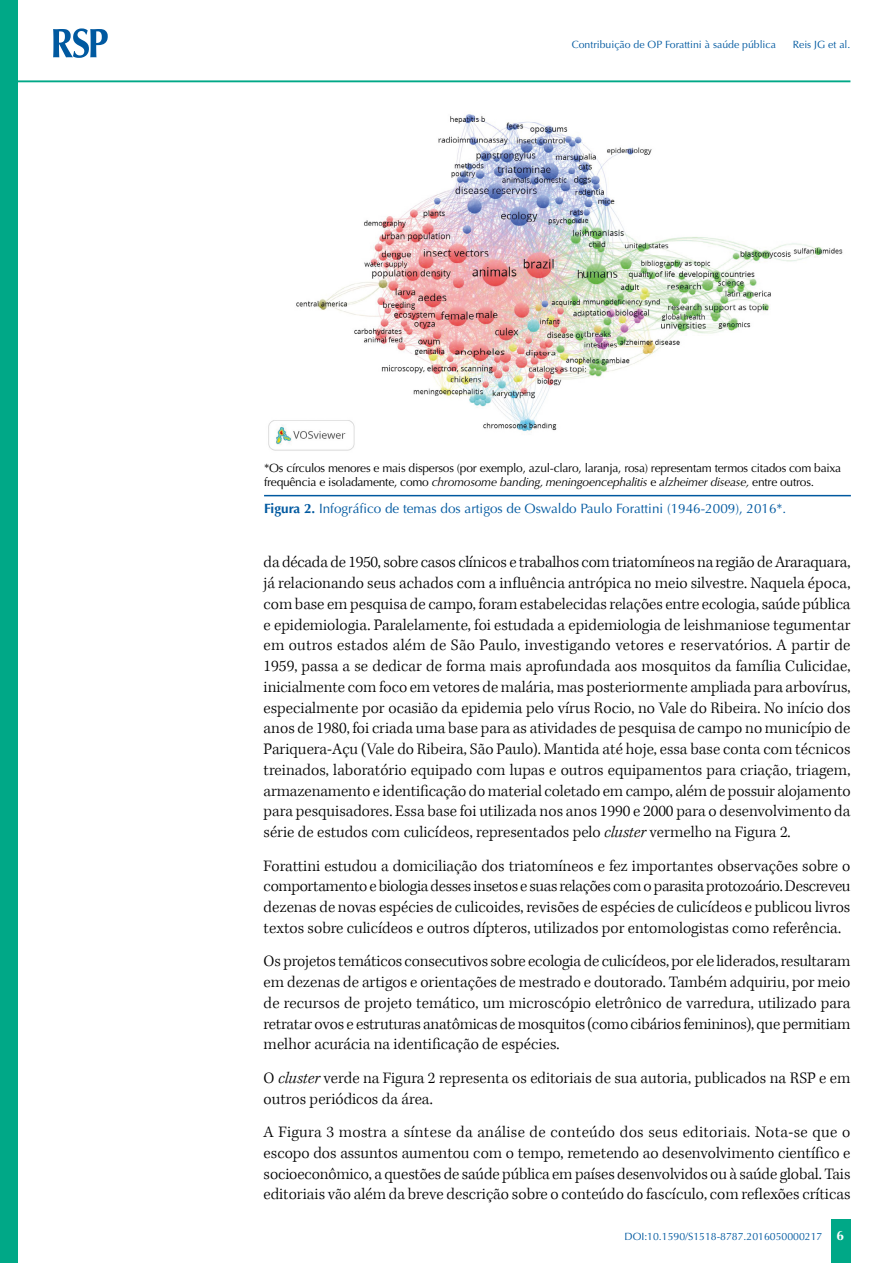
<style>
.page{position:relative;width:893px;height:1263px;background:#fff}
.page>*{position:absolute;margin:0;border:0;box-sizing:border-box;transform-origin:0 0}
.t1{font:300 16.5px/20.7px "Kepler Std";color:#000;text-align:justify}
.t2{font:13.5px "Optima";color:#0059a0}
.t3{font:700 13.5px "Optima";color:#fff}
.t4{font:12px/14.4px "Optima";letter-spacing:-.02em;color:#000}
.t5{font:10.5px "Optima";color:#0059a0}
.s1{font-style:italic}
.s2{font-weight:700}
</style>
<div class="page">
<div style="left:831px;top:1220px;width:20px;height:43px;background:#00a887"></div>
<div style="left:0;top:0;width:18px;height:1263px;background:#00a887"></div>
<svg style="left:53px;top:28px;width:55px;height:30px"></svg>
<hr style="left:18px;top:80px;width:832px;height:2px;background:#00a887">
<img style="left:268px;top:114px;width:575px;height:337px">
<hr style="left:264px;top:495px;width:587px;height:1px;background:#0059a0">
<p class="t5" style="left:572px;top:38px;width:206px">Contribuição de OP Forattini à saúde pública</p>
<p class="t5" style="left:793px;top:38px;width:59px">Reis JG et al.</p>
<p class="t4" style="left:264px;top:461px;width:579px">*Os círculos menores e mais dispersos (por exemplo, azul-claro, laranja, rosa) representam termos citados com baixa frequência e isoladamente, como <span class="s1">chromosome banding, meningoencephalitis</span> e <span class="s1">alzheimer disease,</span> entre outros.</p>
<p class="t2" style="left:264px;top:501px;width:524px"><span class="s2">Figura 2.</span> Infográfico de temas dos artigos de Oswaldo Paulo Forattini (1946-2009), 2016*.</p>
<p class="t1" style="left:264px;top:553px;width:588px">da década de 1950, sobre casos clínicos e trabalhos com triatomíneos na região de Araraquara, já relacionando seus achados com a influência antrópica no meio silvestre. Naquela época, com base em pesquisa de campo, foram estabelecidas relações entre ecologia, saúde pública e epidemiologia. Paralelamente, foi estudada a epidemiologia de leishmaniose tegumentar em outros estados além de São Paulo, investigando vetores e reservatórios. A partir de 1959, passa a se dedicar de forma mais aprofundada aos mosquitos da família Culicidae, inicialmente com foco em vetores de malária, mas posteriormente ampliada para arbovírus, especialmente por ocasião da epidemia pelo vírus Rocio, no Vale do Ribeira. No início dos anos de 1980, foi criada uma base para as atividades de pesquisa de campo no município de Pariquera-Açu (Vale do Ribeira, São Paulo). Mantida até hoje, essa base conta com técnicos treinados, laboratório equipado com lupas e outros equipamentos para criação, triagem, armazenamento e identificação do material coletado em campo, além de possuir alojamento para pesquisadores. Essa base foi utilizada nos anos 1990 e 2000 para o desenvolvimento da série de estudos com culicídeos, representados pelo <span class="s1">cluster</span> vermelho na Figura 2.</p>
<p class="t1" style="left:264px;top:856px;width:588px">Forattini estudou a domiciliação dos triatomíneos e fez importantes observações sobre o comportamento e biologia desses insetos e suas relações com o parasita protozoário. Descreveu dezenas de novas espécies de culicoides, revisões de espécies de culicídeos e publicou livros textos sobre culicídeos e outros dípteros, utilizados por entomologistas como referência.</p>
<p class="t1" style="left:264px;top:951px;width:588px">Os projetos temáticos consecutivos sobre ecologia de culicídeos, por ele liderados, resultaram em dezenas de artigos e orientações de mestrado e doutorado. Também adquiriu, por meio de recursos de projeto temático, um microscópio eletrônico de varredura, utilizado para retratar ovos e estruturas anatômicas de mosquitos (como cibários femininos), que permitiam melhor acurácia na identificação de espécies.</p>
<p class="t1" style="left:264px;top:1068px;width:588px">O <span class="s1">cluster</span> verde na Figura 2 representa os editoriais de sua autoria, publicados na RSP e em outros periódicos da área.</p>
<p class="t1" style="left:264px;top:1122px;width:588px">A Figura 3 mostra a síntese da análise de conteúdo dos seus editoriais. Nota-se que o escopo dos assuntos aumentou com o tempo, remetendo ao desenvolvimento científico e socioeconômico, a questões de saúde pública em países desenvolvidos ou à saúde global. Tais editoriais vão além da breve descrição sobre o conteúdo do fascículo, com reflexões críticas</p>
<p class="t5" style="left:624px;top:1230px;width:199px">DOI:10.1590/S1518-8787.2016050000217</p>
<p class="t3" style="left:836px;top:1227px;width:9px">6</p>
</div>
